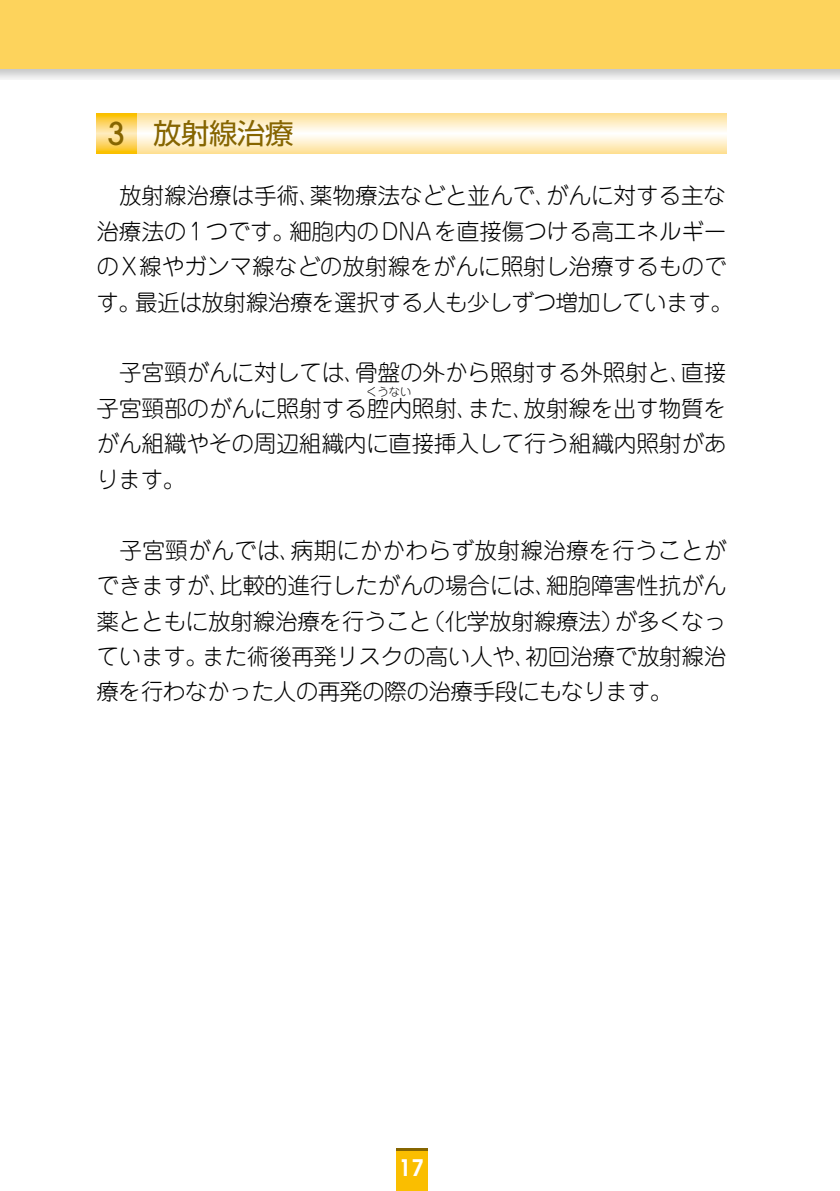
<style>
.page{position:relative;width:840px;height:1191px;background:#fff}
.page>*{position:absolute;margin:0;border:0;box-sizing:border-box;transform-origin:0 0}
.t1{font:28.4px "Shin Go Pro";letter-spacing:-.015em;color:#866500}
.t2{font:300 22.6px/35.4px "Jun 101 Pro";letter-spacing:-.01em;color:#000}
.t3{font:600 22.6px "Avant Garde";color:#fff}
.t4{font:300 11.4px "Jun 101 Pro";color:#000}
.s1{font-family:"Avant Garde";font-weight:500;font-size:31.2px}
</style>
<div class="page">
<div style="left:396px;top:1148px;width:31px;height:26px;background:#866500"></div>
<div style="left:396px;top:1151px;width:31px;height:40px;background:#fabe00"></div>
<img style="left:0;top:0;width:840px;height:79px">
<div style="left:0;top:0;width:839px;height:68px;background:#fdd35c"></div>
<svg style="left:136px;top:113px;width:590px;height:40px"></svg>
<svg style="left:96px;top:113px;width:40px;height:40px;background:#fcd562"></svg>
<p class="t1" style="left:108px;top:110px;width:187px"><span class="s1">3</span> 放射線治療</p>
<p class="t2" style="left:96px;top:175px;width:638px">　放射線治療は手術、薬物療法などと並んで、がんに対する主な治療法の1つです。細胞内のDNAを直接傷つける高エネルギーのX線やガンマ線などの放射線をがんに照射し治療するものです。最近は放射線治療を選択する人も少しずつ増加しています。</p>
<p class="t2" style="left:96px;top:352px;width:631px">　子宮頸がんに対しては、骨盤の外から照射する外照射と、直接子宮頸部のがんに照射する腔内照射、また、放射線を出す物質を</p>
<p class="t4" style="left:366px;top:382px;width:47px">くうない</p>
<p class="t2" style="left:96px;top:423px;width:631px">がん組織やその周辺組織内に直接挿入して行う組織内照射があります。</p>
<p class="t2" style="left:96px;top:530px;width:631px;text-align:justify">　子宮頸がんでは、病期にかかわらず放射線治療を行うことができますが、比較的進行したがんの場合には、細胞障害性抗がん薬とともに放射線治療を行うこと（化学放射線療法）が多くなっています。また術後再発リスクの高い人や、初回治療で放射線治療を行わなかった人の再発の際の治療手段にもなります。</p>
<p class="t3" style="left:398px;top:1152px;width:27px">17</p>
</div>
